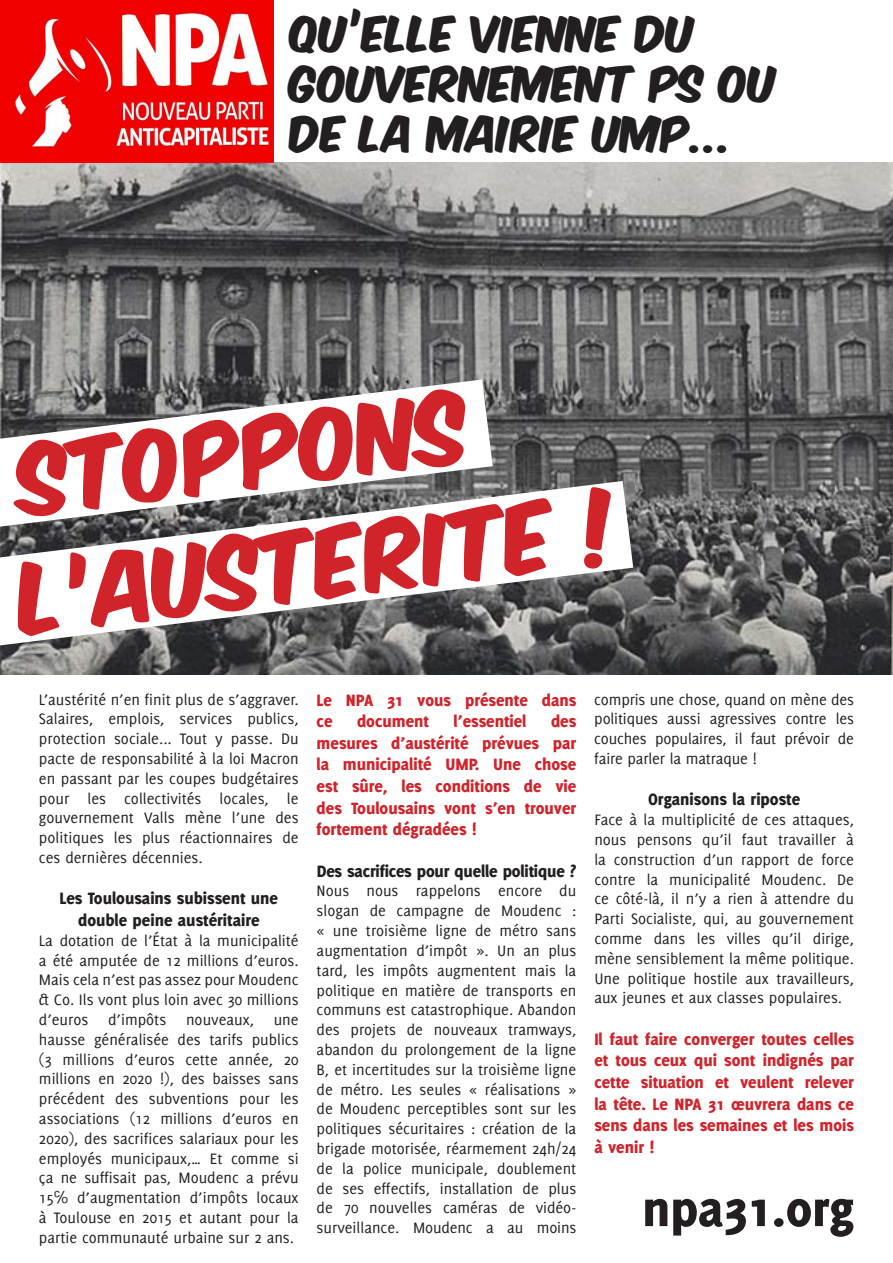
<style>
.page{position:relative;width:893px;height:1263px;background:#fff}
.page>*{position:absolute;margin:0;border:0;box-sizing:border-box;transform-origin:0 0}
.t1{font:84px/117.9px "Komika Axis";color:#d1232a}
.t2{font:800 54px "Delicious";color:#231f20}
.t3{font:42px/50.4px "Komika Axis";color:#231f20}
.t4{font:800 18px/21.6px "Delicious";color:#d1232a;text-align:justify}
.t5{font:800 18px/21.6px "Delicious";color:#231f20;text-align:center}
.t6{font:16.5px/19.8px "Delicious";color:#231f20;text-align:justify}
.s1{font-family:"Arial"}
</style>
<div class="page">
<img style="left:0;top:162px;width:893px;height:512px">
<img style="left:0;top:1px;width:274px;height:161px">
<svg style="left:0;top:379px;width:493px;height:102px;background:#787778"></svg>
<svg style="left:0;top:481px;width:633px;height:164px"></svg>
<svg style="left:11px;top:386px;width:543px;height:253px"></svg>
<svg style="left:581px;top:483px;width:33px;height:89px"></svg>
<h3 class="t3" style="left:291px;top:12px;width:488px">QU’ELLE VIENNE DU<br>GOUVERNEMENT PS OU<br>DE LA MAIRIE UMP...</h3>
<h1 class="t1" style="left:0;top:431px;width:603px;rotate:-7deg">STOPPONS<br>L’AUSTERITE !</h1>
<p class="t6" style="left:39px;top:689px;width:261px">L’austérité n’en finit plus de s’aggraver.<br>Salaires, emplois, services publics, protection sociale... Tout y passe. Du pacte de responsabilité à la loi Macron en passant par les coupes budgétaires pour les collectivités locales, le gouvernement Valls mène l’une des politiques les plus réactionnaires de ces dernières décennies.</p>
<p class="t5" style="left:59px;top:887px;width:220px">Les Toulousains subissent une double peine austéritaire</p>
<p class="t6" style="left:39px;top:930px;width:261px">La dotation de l’État à la municipalité a été amputée de 12 millions d’euros.<br>Mais cela n’est pas assez pour Moudenc &amp; Co. Ils vont plus loin avec 30 millions d’euros d’impôts nouveaux, une hausse généralisée des tarifs publics (3 millions d’euros cette année, 20 millions en 2020 !), des baisses sans précédent des subventions pour les associations (12 millions d’euros en 2020), des sacrifices salariaux pour les employés municipaux,… Et comme si ça ne suffisait pas, Moudenc a prévu 15<span class="s1">℅</span> d’augmentation d’impôts locaux à Toulouse en 2015 et autant pour la partie communauté urbaine sur 2 ans.</p>
<p class="t4" style="left:317px;top:689px;width:261px">Le NPA 31 vous présente dans ce</p>
<p class="t4" style="left:357px;top:710px;width:73px">document</p>
<p class="t4" style="left:454px;top:710px;width:75px">l’essentiel</p>
<p class="t4" style="left:317px;top:710px;width:261px;text-indent:234px">des mesures d’austérité prévues par la municipalité UMP. Une chose est sûre, les conditions de vie des Toulousains vont s’en trouver fortement dégradées !</p>
<p class="t5" style="left:317px;top:860px;width:261px">Des sacrifices pour quelle politique ?</p>
<p class="t6" style="left:317px;top:881px;width:261px">Nous nous rappelons encore du slogan de campagne de Moudenc : « une troisième ligne de métro sans augmentation d’impôt ». Un an plus tard, les impôts augmentent mais la politique en matière de transports en communs est catastrophique. Abandon des projets de nouveaux tramways, abandon du prolongement de la ligne B, et incertitudes sur la troisième ligne de métro. Les seules « réalisations » de Moudenc perceptibles sont sur les politiques sécuritaires : création de la brigade motorisée, réarmement 24h/24 de la police municipale, doublement de ses effectifs, installation de plus de 70 nouvelles caméras de vidéo&shy;surveillance. Moudenc a au moins</p>
<p class="t6" style="left:594px;top:689px;width:261px">compris une chose, quand on mène des politiques aussi agressives contre les couches populaires, il faut prévoir de faire parler la matraque !</p>
<p class="t5" style="left:648px;top:788px;width:154px">Organisons la riposte</p>
<p class="t6" style="left:594px;top:810px;width:261px">Face à la multiplicité de ces attaques, nous pensons qu’il faut travailler à la construction d’un rapport de force contre la municipalité Moudenc. De ce côté-là, il n’y a rien à attendre du Parti Socialiste, qui, au gouvernement comme dans les villes qu’il dirige, mène sensiblement la même politique.<br>Une politique hostile aux travailleurs, aux jeunes et aux classes populaires.</p>
<p class="t4" style="left:594px;top:1028px;width:261px">Il faut faire converger toutes celles et tous ceux qui sont indignés par cette situation et veulent relever la tête. Le NPA 31 œuvrera dans ce sens dans les semaines et les mois à venir !</p>
<h2 class="t2" style="left:642px;top:1177px;width:213px">npa31.org</h2>
</div>
